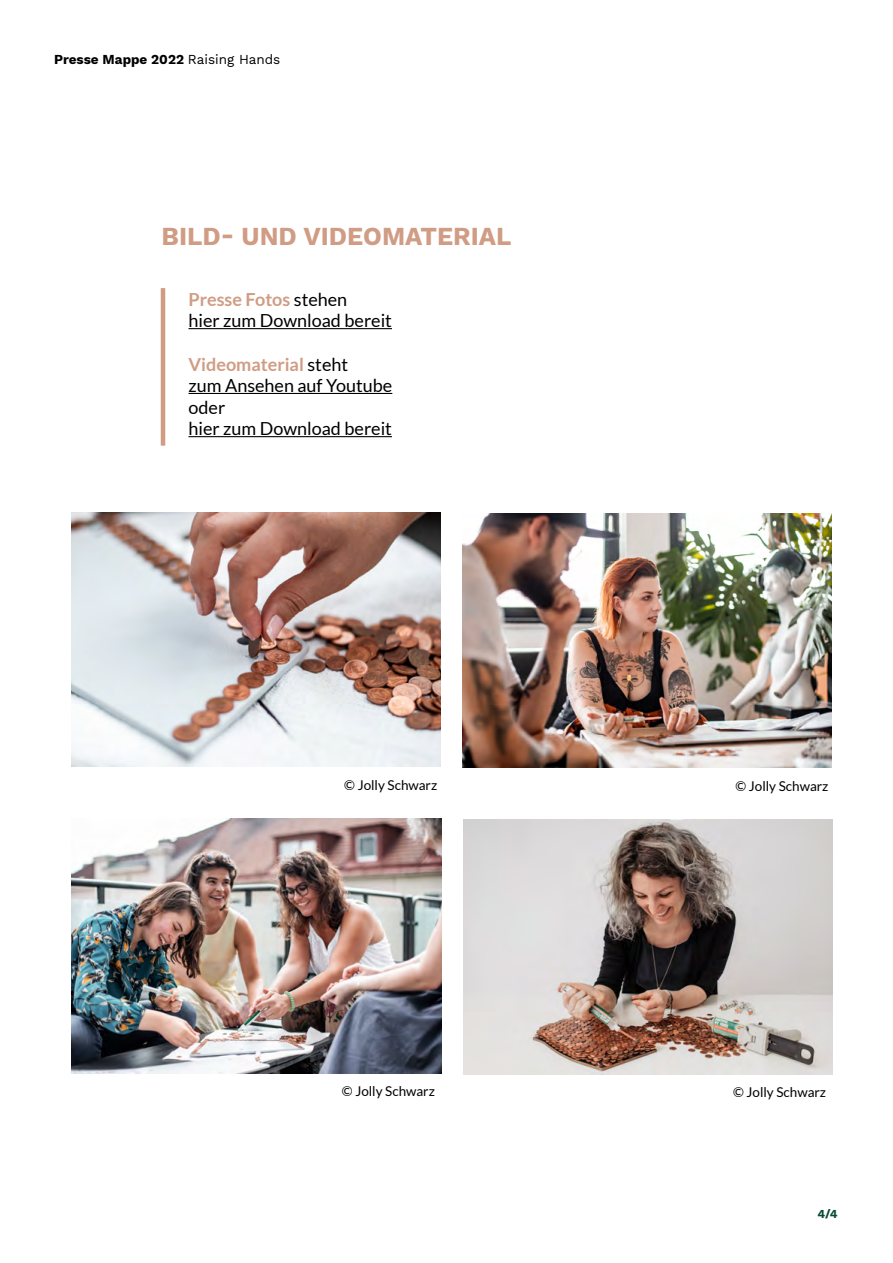
<style>
.page{position:relative;width:893px;height:1263px;background:#fff}
.page>*{position:absolute;margin:0;border:0;box-sizing:border-box;transform-origin:0 0}
.t1{font:700 25.5px "Work Sans";color:#d09c84}
.t2{font:18px/21.6px "Lato";color:#000}
.t3{font:13.5px "Lato";color:#000}
.t4{font:700 13.5px "Work Sans";color:#000}
.t5{font:700 12px "Work Sans";color:#0a4b35}
.s1{font-weight:400}
.s2{font-weight:700;color:#d09c84}
</style>
<div class="page">
<img style="left:71px;top:512px;width:369px;height:255px">
<img style="left:72px;top:819px;width:369px;height:254px">
<hr style="left:189px;top:328px;width:203px;height:1px;background:#000">
<hr style="left:189px;top:393px;width:203px;height:1px;background:#000">
<hr style="left:189px;top:436px;width:203px;height:1px;background:#000">
<hr style="left:161px;top:288px;width:4px;height:158px;background:#d09c84">
<img style="left:462px;top:513px;width:370px;height:255px">
<img style="left:463px;top:820px;width:369px;height:254px">
<p class="t4" style="left:54px;top:49px;width:228px">Presse Mappe 2022 <span class="s1">Raising Hands</span></p>
<h1 class="t1" style="left:162px;top:217px;width:351px">BILD- UND VIDEOMATERIAL</h1>
<p class="t2" style="left:189px;top:288px;width:205px"><span class="s2">Presse Fotos</span> stehen<br>hier zum Download bereit</p>
<p class="t2" style="left:189px;top:353px;width:205px"><span class="s2">Videomaterial</span> steht<br>zum Ansehen auf Youtube oder<br>hier zum Download bereit</p>
<p class="t3" style="left:344px;top:777px;width:95px">© Jolly Schwarz</p>
<p class="t3" style="left:735px;top:778px;width:95px">© Jolly Schwarz</p>
<p class="t3" style="left:342px;top:1083px;width:95px">© Jolly Schwarz</p>
<p class="t3" style="left:733px;top:1084px;width:95px">© Jolly Schwarz</p>
<p class="t5" style="left:817px;top:1204px;width:22px">4/4</p>
</div>
